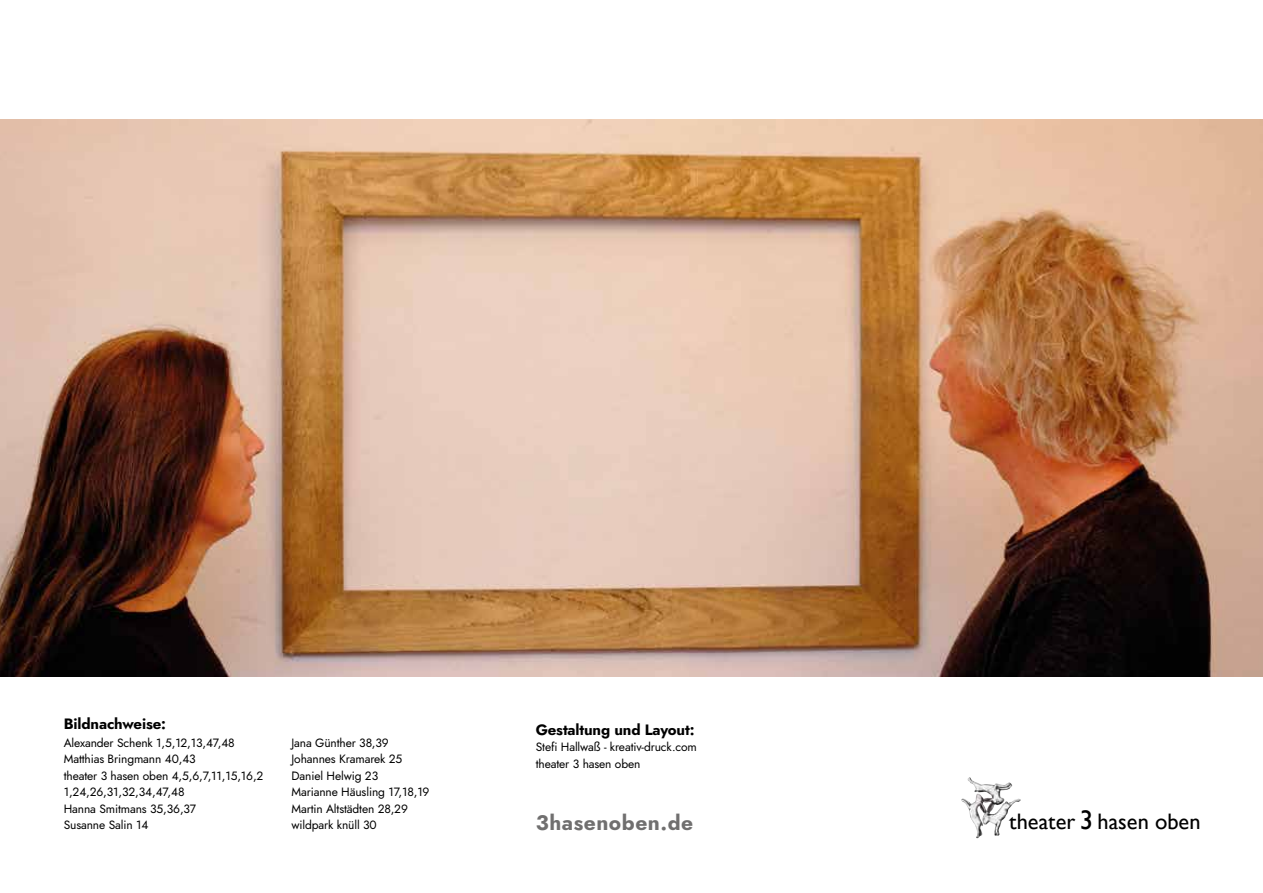
<style>
.page{position:relative;width:1263px;height:893px;background:#fff}
.page>*{position:absolute;margin:0;border:0;box-sizing:border-box;transform-origin:0 0}
.t1{font:22.35px "Gill Sans";color:#000}
.t2{font:21px "Jost";letter-spacing:.025em;color:#706f6f}
.t3{font:15px "Jost";letter-spacing:-.01em;color:#000}
.t4{font:12px/16.5px "Jost";letter-spacing:-.01em;color:#000}
.s1{font-size:26.85px}
</style>
<div class="page">
<img style="left:0;top:119px;width:1263px;height:557px">
<img style="left:961px;top:781px;width:60px;height:57px">
<p class="t3" style="left:64px;top:714px;width:104px">Bildnachweise:</p>
<p class="t4" style="left:64px;top:734px;width:201px">Alexander Schenk 1,5,12,13,47,48<br>Matthias Bringmann 40,43<br>theater 3 hasen oben 4,5,6,7,11,15,16,2<br>1,24,26,31,32,34,47,48<br>Hanna Smitmans 35,36,37<br>Susanne Salin 14</p>
<p class="t4" style="left:291px;top:734px;width:140px">Jana Günther 38,39<br>Johannes Kramarek 25<br>Daniel Helwig 23<br>Marianne Häusling 17,18,19<br>Martin Altstädten 28,29 wildpark knüll 30</p>
<p class="t3" style="left:536px;top:719px;width:160px">Gestaltung und Layout:</p>
<p class="t4" style="left:536px;top:739px;width:163px">Stefi Hallwaß - kreativ-druck.com theater 3 hasen oben</p>
<h2 class="t2" style="left:536px;top:808px;width:159px">3hasenoben.de</h2>
<h1 class="t1" style="left:1009px;top:808px;width:193px">theater <span class="s1">3</span> hasen oben</h1>
</div>
